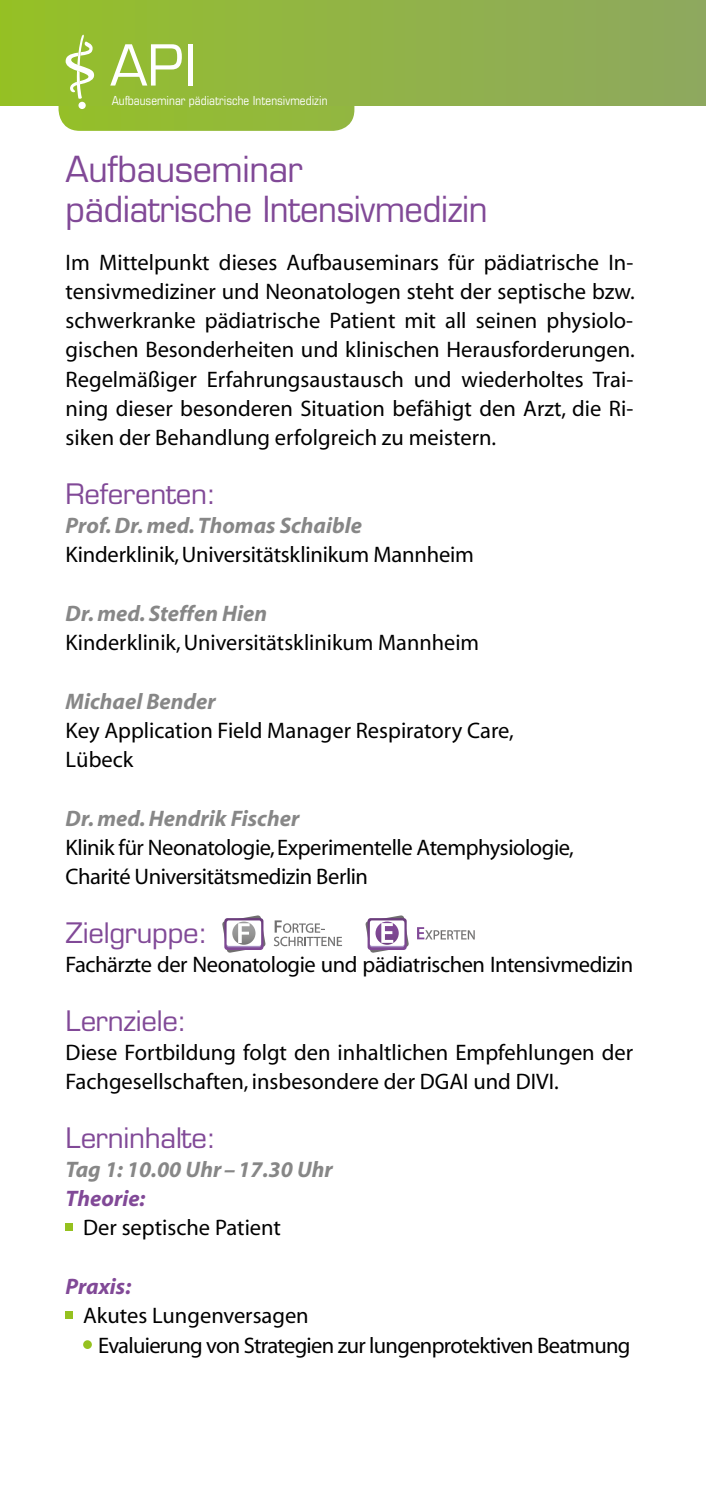
<style>
.page{position:relative;width:706px;height:1489px;background:#fff}
.page>*{position:absolute;margin:0;border:0;box-sizing:border-box;transform-origin:0 0}
.t1{font:55px "Eurostile LT Std";color:#fff}
.t2{font:35px/40px "Eurostile LT Std";letter-spacing:-.01em;color:#814997}
.t3{font:27.5px "Eurostile LT Std";letter-spacing:-.01em;color:#814997}
.t4{font:22.5px/29.2px "Myriad";letter-spacing:-.005em;color:#000}
.t5{font:italic 700 22.5px "Myriad";color:#878787}
.t6{font:22.5px/29.2px "Myriad";letter-spacing:-.03em;color:#000}
.t7{font:italic 700 22.5px "Myriad";color:#814997}
.t8{font:condensed 12.5px "Eurostile LT Std";color:#fff}
</style>
<div class="page">
<svg style="left:0;top:0;width:705px;height:106px;background:#90b04c"></svg>
<svg style="left:58px;top:0;width:296px;height:131px;background:#95ba3c"></svg>
<div style="left:78px;top:102px;width:8px;height:7px;background:#fff;border-radius:50%"></div>
<div style="left:66px;top:1223px;width:7px;height:7px;background:#95c11f"></div>
<div style="left:66px;top:1311px;width:7px;height:7px;background:#95c11f"></div>
<div style="left:83px;top:1340px;width:9px;height:8px;background:#95c11f;border-radius:50%"></div>
<svg style="left:273px;top:920px;width:69px;height:26px"></svg>
<svg style="left:222px;top:915px;width:43px;height:37px"></svg>
<svg style="left:417px;top:927px;width:57px;height:12px"></svg>
<svg style="left:365px;top:915px;width:43px;height:37px"></svg>
<h1 class="t1" style="left:110px;top:32px;width:88px">API</h1>
<p class="t8" style="left:112px;top:93px;width:217px">Aufbauseminar pädiatrische Intensivmedizin</p>
<h2 class="t2" style="left:66px;top:149px;width:423px">Aufbauseminar pädiatrische Intensivmedizin</h2>
<p class="t4" style="left:66px;top:248px;width:570px;text-align:justify">Im Mittelpunkt dieses Aufbauseminars für pädiatrische In&shy;tensivmediziner und Neonatologen steht der septische bzw. schwerkranke pädiatrische Patient mit all seinen physiolo&shy;gischen Besonderheiten und klinischen Herausforderungen.<br>Regelmäßiger Erfahrungsaustausch und wiederholtes Trai&shy;ning dieser besonderen Situation befähigt den Arzt, die Ri&shy;siken der Behandlung erfolgreich zu meistern.</p>
<p class="t3" style="left:66px;top:477px;width:152px">Referenten:</p>
<p class="t5" style="left:66px;top:514px;width:297px">Prof. Dr. med. Thomas Schaible</p>
<p class="t4" style="left:66px;top:541px;width:409px">Kinderklinik, Universitätsklinikum Mannheim</p>
<p class="t5" style="left:66px;top:601px;width:203px">Dr. med. Steffen Hien</p>
<p class="t4" style="left:66px;top:629px;width:415px">Kinderklinik, Universitätsklinikum Mannheim</p>
<p class="t5" style="left:66px;top:689px;width:152px">Michael Bender</p>
<p class="t4" style="left:66px;top:716px;width:449px">Key Application Field Manager Respiratory Care,<br>Lübeck</p>
<p class="t5" style="left:66px;top:806px;width:235px">Dr. med. Hendrik Fischer</p>
<p class="t4" style="left:66px;top:833px;width:509px">Klinik für Neonatologie, Experimentelle Atemphysiologie,<br>Charité Universitätsmedizin Berlin</p>
<p class="t3" style="left:66px;top:916px;width:144px">Zielgruppe:</p>
<p class="t4" style="left:66px;top:950px;width:568px">Fachärzte der Neonatologie und pädiatrischen Intensivmedizin</p>
<p class="t3" style="left:66px;top:1003px;width:123px">Lernziele:</p>
<p class="t4" style="left:66px;top:1038px;width:568px">Diese Fortbildung folgt den inhaltlichen Empfehlungen der<br>Fachgesellschaften, insbesondere der DGAI und DIVI.</p>
<p class="t3" style="left:66px;top:1120px;width:152px">Lerninhalte:</p>
<p class="t5" style="left:66px;top:1157px;width:268px">Tag 1: 10.00 Uhr – 17.30 Uhr</p>
<p class="t7" style="left:66px;top:1186px;width:81px">Theorie:</p>
<p class="t4" style="left:83px;top:1214px;width:199px">Der septische Patient</p>
<p class="t7" style="left:66px;top:1274px;width:67px">Praxis:</p>
<p class="t6" style="left:98px;top:1301px;width:533px;text-indent:-15px">Akutes Lungenversagen<br>Evaluierung von Strategien zur lungenprotektiven Beatmung</p>
</div>
